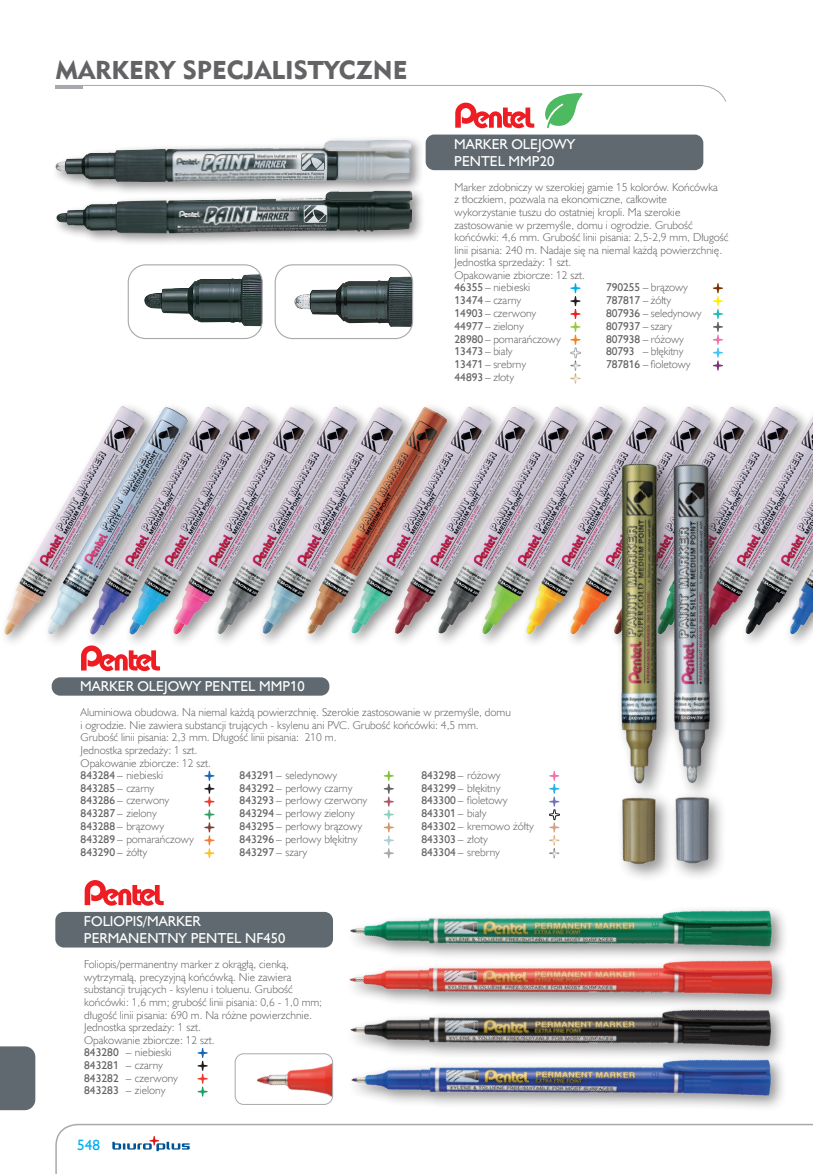
<style>
.page{position:relative;width:813px;height:1174px;background:#fff}
.page>*{position:absolute;margin:0;border:0;box-sizing:border-box;transform-origin:0 0}
.Rozdziały_nie_do_spisu{font:25.65px "Geometric 415 Blk EU";color:#636366}
.t1{font:15px "Humanst 521 EU";color:#00aeef}
.Nazwa_modułu_A{font:14.4px/17.2px "Humanst 521 EU";color:#fff}
.opis_produktów{font:11.4px/12.6px "Humanst 521 Lt EU";color:#636366}
.opis_produktów-2{font:11.4px "Humanst 521 EU";color:#636366}
.tabela_-_opisy_lewa{font:11.4px "Humanst 521 Lt EU";letter-spacing:-.01em;color:#636366}
.tabela_-_opisy_lewa-2{font:11.4px "Humanst 521 EU";letter-spacing:-.01em;color:#636366}
.s1{font-family:"Humanst 521 EU"}
.s2{font-family:"Humanst 521 Lt EU"}
</style>
<div class="page">
<svg style="left:55px;top:1123px;width:239px;height:51px"></svg>
<svg style="left:112px;top:1136px;width:77px;height:15px"></svg>
<div style="left:0;top:1046px;width:35px;height:64px;background:#5f696f"></div>
<div style="left:52px;top:186px;width:373px;height:61px;background:#231f20;opacity:.5"></div>
<img style="left:56px;top:195px;width:356px;height:38px">
<div style="left:51px;top:135px;width:373px;height:60px;background:#231f20;opacity:.5"></div>
<img style="left:55px;top:140px;width:356px;height:42px">
<img style="left:144px;top:274px;width:117px;height:52px">
<div style="left:128px;top:264px;width:135px;height:75px;border:1px solid #a8a9ad;border-radius:18px"></div>
<img style="left:294px;top:277px;width:117px;height:50px">
<div style="left:274px;top:264px;width:139px;height:75px;border:1px solid #a8a9ad;border-radius:18px"></div>
<img style="left:296px;top:689px;width:516px;height:437px">
<div style="left:55px;top:912px;width:278px;height:35px;background:#5f696f;border-radius:9px"></div>
<svg style="left:197px;top:1048px;width:10px;height:48px"></svg>
<svg style="left:85px;top:880px;width:79px;height:25px"></svg>
<img style="left:235px;top:1053px;width:97px;height:51px">
<div style="left:235px;top:1053px;width:98px;height:51px;border:1px solid #a8a9ad;border-radius:9px"></div>
<div style="left:52px;top:677px;width:277px;height:18px;background:#5f696f;border-radius:9px"></div>
<svg style="left:204px;top:771px;width:10px;height:87px"></svg>
<svg style="left:383px;top:771px;width:10px;height:87px"></svg>
<svg style="left:81px;top:648px;width:79px;height:23px"></svg>
<img style="left:770px;top:407px;width:42px;height:31px">
<img style="left:726px;top:407px;width:44px;height:31px">
<img style="left:682px;top:407px;width:44px;height:31px">
<img style="left:639px;top:407px;width:43px;height:31px">
<img style="left:595px;top:407px;width:44px;height:31px">
<img style="left:551px;top:407px;width:44px;height:31px">
<img style="left:508px;top:407px;width:43px;height:31px">
<img style="left:464px;top:407px;width:44px;height:31px">
<img style="left:420px;top:407px;width:44px;height:222px">
<img style="left:374px;top:407px;width:46px;height:228px">
<img style="left:330px;top:407px;width:44px;height:229px">
<img style="left:286px;top:407px;width:44px;height:229px">
<img style="left:247px;top:407px;width:39px;height:228px">
<img style="left:203px;top:407px;width:44px;height:228px">
<img style="left:161px;top:407px;width:42px;height:227px">
<div style="left:0;top:401px;width:158px;height:247px;background:#231f20;opacity:.5"></div>
<img style="left:0;top:401px;width:161px;height:233px">
<img style="left:434px;top:438px;width:378px;height:455px">
<img style="left:487px;top:441px;width:325px;height:455px">
<svg style="left:55px;top:85px;width:671px;height:43px"></svg>
<div style="left:425px;top:135px;width:278px;height:35px;background:#5f696f;border-radius:9px"></div>
<svg style="left:713px;top:283px;width:9px;height:87px"></svg>
<svg style="left:570px;top:283px;width:10px;height:100px"></svg>
<p class="Rozdziały_nie_do_spisu" style="left:55px;top:54px;width:353px">MARKERY SPECJALISTYCZNE</p>
<p class="Nazwa_modułu_A" style="left:454px;top:135px;width:122px">MARKER OLEJOWY<br>PENTEL MMP20</p>
<p class="opis_produktów" style="left:454px;top:180px;width:275px">Marker zdobniczy w szerokiej gamie 15 kolorów. Końcówka<br>z tłoczkiem, pozwala na ekonomiczne, całkowite wykorzystanie tuszu do ostatniej kropli. Ma szerokie zastosowanie w przemyśle, domu i ogrodzie. Grubość końcówki: 4,6 mm. Grubość linii pisania: 2,5-2,9 mm, Długość linii pisania: 240 m. Nadaje się na niemal każdą powierzchnię.</p>
<p class="opis_produktów" style="left:454px;top:256px;width:118px">Jednostka sprzedaży: 1 szt.</p>
<p class="opis_produktów" style="left:454px;top:268px;width:132px">Opakowanie zbiorcze: 12 szt.</p>
<p class="opis_produktów" style="left:454px;top:281px;width:77px"><span class="s1">46355</span> – niebieski</p>
<p class="tabela_-_opisy_lewa" style="left:606px;top:280px;width:83px"><span class="s1">790255</span> – brązowy</p>
<p class="opis_produktów" style="left:454px;top:293px;width:68px"><span class="s1">13474</span> – czarny</p>
<p class="tabela_-_opisy_lewa-2" style="left:606px;top:293px;width:66px">787817 <span class="s2">– żółty</span></p>
<p class="opis_produktów" style="left:454px;top:306px;width:83px"><span class="s1">14903</span> – czerwony</p>
<p class="tabela_-_opisy_lewa" style="left:606px;top:306px;width:97px"><span class="s1">807936</span> – seledynowy</p>
<p class="opis_produktów" style="left:454px;top:319px;width:71px"><span class="s1">44977</span> – zielony</p>
<p class="tabela_-_opisy_lewa-2" style="left:606px;top:319px;width:68px">807937 <span class="s2">– szary</span></p>
<p class="opis_produktów" style="left:454px;top:332px;width:108px"><span class="s1">28980</span> – pomarańczowy</p>
<p class="tabela_-_opisy_lewa" style="left:606px;top:332px;width:79px"><span class="s1">807938</span> – różowy</p>
<p class="opis_produktów" style="left:454px;top:345px;width:60px"><span class="s1">13473</span> – biały</p>
<p class="tabela_-_opisy_lewa-2" style="left:606px;top:344px;width:30px">80793</p>
<p class="tabela_-_opisy_lewa" style="left:642px;top:344px;width:42px">– błękitny</p>
<p class="opis_produktów" style="left:454px;top:358px;width:73px"><span class="s1">13471</span> – srebrny</p>
<p class="tabela_-_opisy_lewa" style="left:606px;top:357px;width:86px"><span class="s1">787816</span> – fioletowy</p>
<p class="opis_produktów" style="left:454px;top:371px;width:61px"><span class="s1">44893</span> – złoty</p>
<p class="Nazwa_modułu_A" style="left:80px;top:678px;width:226px">MARKER OLEJOWY PENTEL MMP10</p>
<p class="opis_produktów" style="left:80px;top:706px;width:431px">Aluminiowa obudowa. Na niemal każdą powierzchnię. Szerokie zastosowanie w przemyśle, domu i ogrodzie. Nie zawiera substancji trujących - ksylenu ani PVC. Grubość końcówki: 4,5 mm.<br>Grubość linii pisania: 2,3 mm. Długość linii pisania: 210 m.</p>
<p class="opis_produktów" style="left:80px;top:743px;width:118px">Jednostka sprzedaży: 1 szt.</p>
<p class="opis_produktów" style="left:80px;top:756px;width:132px">Opakowanie zbiorcze: 12 szt.</p>
<p class="opis_produktów" style="left:80px;top:768px;width:84px"><span class="s1">843284</span> – niebieski</p>
<p class="opis_produktów" style="left:239px;top:768px;width:99px"><span class="s1">843291</span> – seledynowy</p>
<p class="opis_produktów" style="left:421px;top:768px;width:81px"><span class="s1">843298</span> – różowy</p>
<p class="opis_produktów" style="left:80px;top:781px;width:75px"><span class="s1">843285</span> – czarny</p>
<p class="opis_produktów" style="left:239px;top:781px;width:114px"><span class="s1">843292</span> – perłowy czarny</p>
<p class="opis_produktów" style="left:421px;top:781px;width:81px"><span class="s1">843299</span> – błękitny</p>
<p class="opis_produktów" style="left:80px;top:794px;width:90px"><span class="s1">843286</span> – czerwony</p>
<p class="opis_produktów" style="left:239px;top:794px;width:129px"><span class="s1">843293</span> – perłowy czerwony</p>
<p class="opis_produktów" style="left:421px;top:794px;width:88px"><span class="s1">843300</span> – fioletowy</p>
<p class="opis_produktów" style="left:80px;top:807px;width:78px"><span class="s1">843287</span> – zielony</p>
<p class="opis_produktów" style="left:239px;top:807px;width:117px"><span class="s1">843294</span> – perłowy zielony</p>
<p class="opis_produktów-2" style="left:421px;top:806px;width:67px">843301 <span class="s2">– biały</span></p>
<p class="opis_produktów" style="left:80px;top:820px;width:85px"><span class="s1">843288</span> – brązowy</p>
<p class="opis_produktów" style="left:239px;top:820px;width:124px"><span class="s1">843295</span> – perłowy brązowy</p>
<p class="opis_produktów" style="left:421px;top:820px;width:114px"><span class="s1">843302</span> – kremowo żółty</p>
<p class="opis_produktów" style="left:80px;top:832px;width:115px"><span class="s1">843289</span> – pomarańczowy</p>
<p class="opis_produktów" style="left:239px;top:832px;width:120px"><span class="s1">843296</span> – perłowy błękitny</p>
<p class="opis_produktów-2" style="left:421px;top:832px;width:68px">843303 <span class="s2">– złoty</span></p>
<p class="opis_produktów-2" style="left:80px;top:845px;width:68px">843290 <span class="s2">– żółty</span></p>
<p class="opis_produktów-2" style="left:239px;top:845px;width:69px">843297 <span class="s2">– szary</span></p>
<p class="opis_produktów" style="left:421px;top:845px;width:80px"><span class="s1">843304</span> – srebrny</p>
<p class="Nazwa_modułu_A" style="left:84px;top:912px;width:203px">FOLIOPIS/MARKER<br>PERMANENTNY PENTEL NF450</p>
<p class="opis_produktów" style="left:84px;top:957px;width:239px">Foliopis/permanentny marker z okrągłą, cienką, wytrzymałą, precyzyjną końcówką. Nie zawiera substancji trujących - ksylenu i toluenu. Grubość końcówki: 1,6 mm; grubość linii pisania: 0,6 - 1,0 mm; długość linii pisania: 690 m. Na różne powierzchnie.</p>
<p class="opis_produktów" style="left:84px;top:1020px;width:118px">Jednostka sprzedaży: 1 szt.</p>
<p class="opis_produktów" style="left:84px;top:1033px;width:132px">Opakowanie zbiorcze: 12 szt.</p>
<p class="opis_produktów-2" style="left:84px;top:1044px;width:36px">843280</p>
<p class="opis_produktów" style="left:126px;top:1045px;width:47px">– niebieski</p>
<p class="opis_produktów-2" style="left:84px;top:1057px;width:36px">843281</p>
<p class="opis_produktów" style="left:126px;top:1058px;width:39px">– czarny</p>
<p class="opis_produktów-2" style="left:84px;top:1070px;width:36px">843282</p>
<p class="opis_produktów" style="left:126px;top:1071px;width:54px">– czerwony</p>
<p class="opis_produktów-2" style="left:84px;top:1083px;width:36px">843283</p>
<p class="opis_produktów" style="left:126px;top:1084px;width:41px">– zielony</p>
<h2 class="t1" style="left:77px;top:1135px;width:24px">548</h2>
</div>
